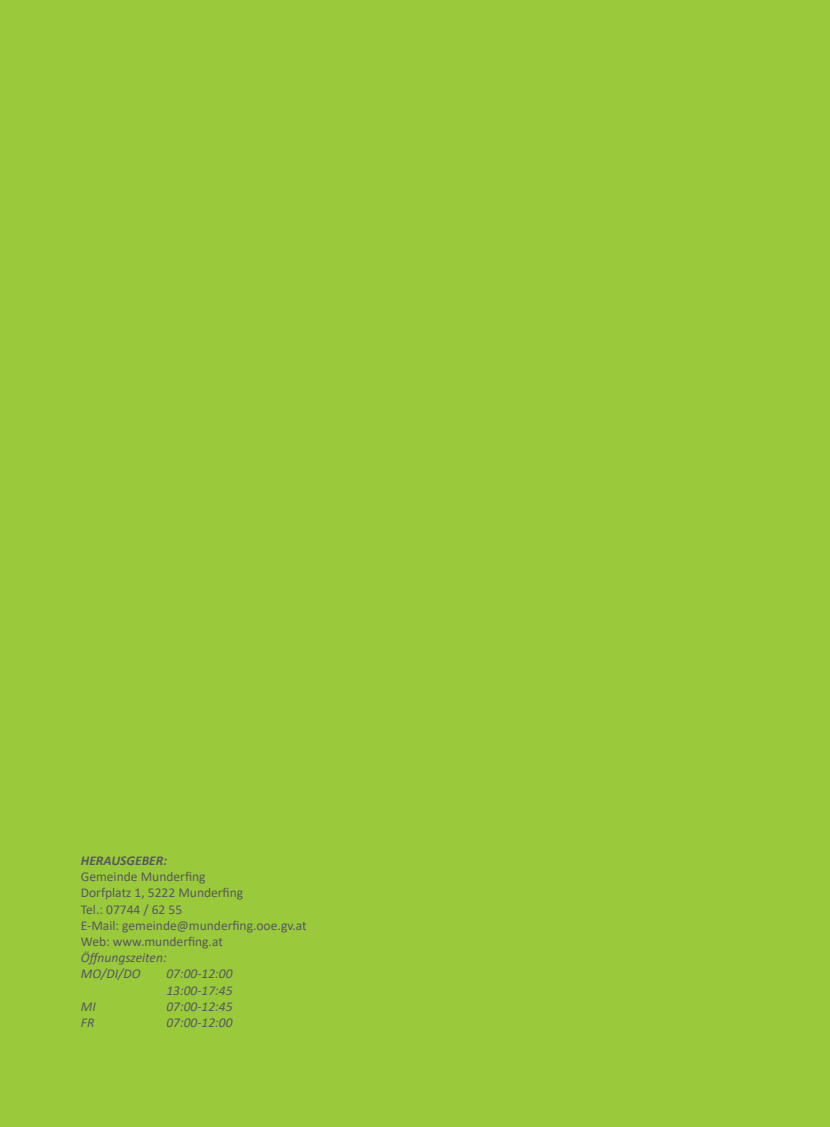
<style>
.page{position:relative;width:830px;height:1127px;background:#fff}
.page>*{position:absolute;margin:0;border:0;box-sizing:border-box;transform-origin:0 0}
.t1{font:13.5px/16.2px "Calibri";color:#58595b}
.t2{font:italic 13.5px/16.2px "Calibri";color:#58595b}
.t3{font:italic 700 13.5px "Calibri";color:#58595b}
</style>
<div class="page">
<div style="left:0;top:0;width:829px;height:1127px;background:#9aca3c"></div>
<p class="t3" style="left:81px;top:851px;width:88px">HERAUSGEBER:</p>
<p class="t1" style="left:81px;top:868px;width:227px">Gemeinde Munderfing<br>Dorfplatz 1, 5222 Munderfing<br>Tel.: 07744 / 62 55<br>E-Mail: gemeinde@munderfing.ooe.gv.at<br>Web: www.munderfing.at</p>
<p class="t2" style="left:81px;top:949px;width:87px">Öffnungszeiten:<br>MO/DI/DO</p>
<p class="t2" style="left:166px;top:965px;width:68px">07:00-12:00<br>13:00-17:45</p>
<p class="t2" style="left:81px;top:997px;width:16px">MI</p>
<p class="t2" style="left:166px;top:997px;width:68px">07:00-12:45</p>
<p class="t2" style="left:81px;top:1014px;width:15px">FR</p>
<p class="t2" style="left:166px;top:1014px;width:68px">07:00-12:00</p>
</div>
